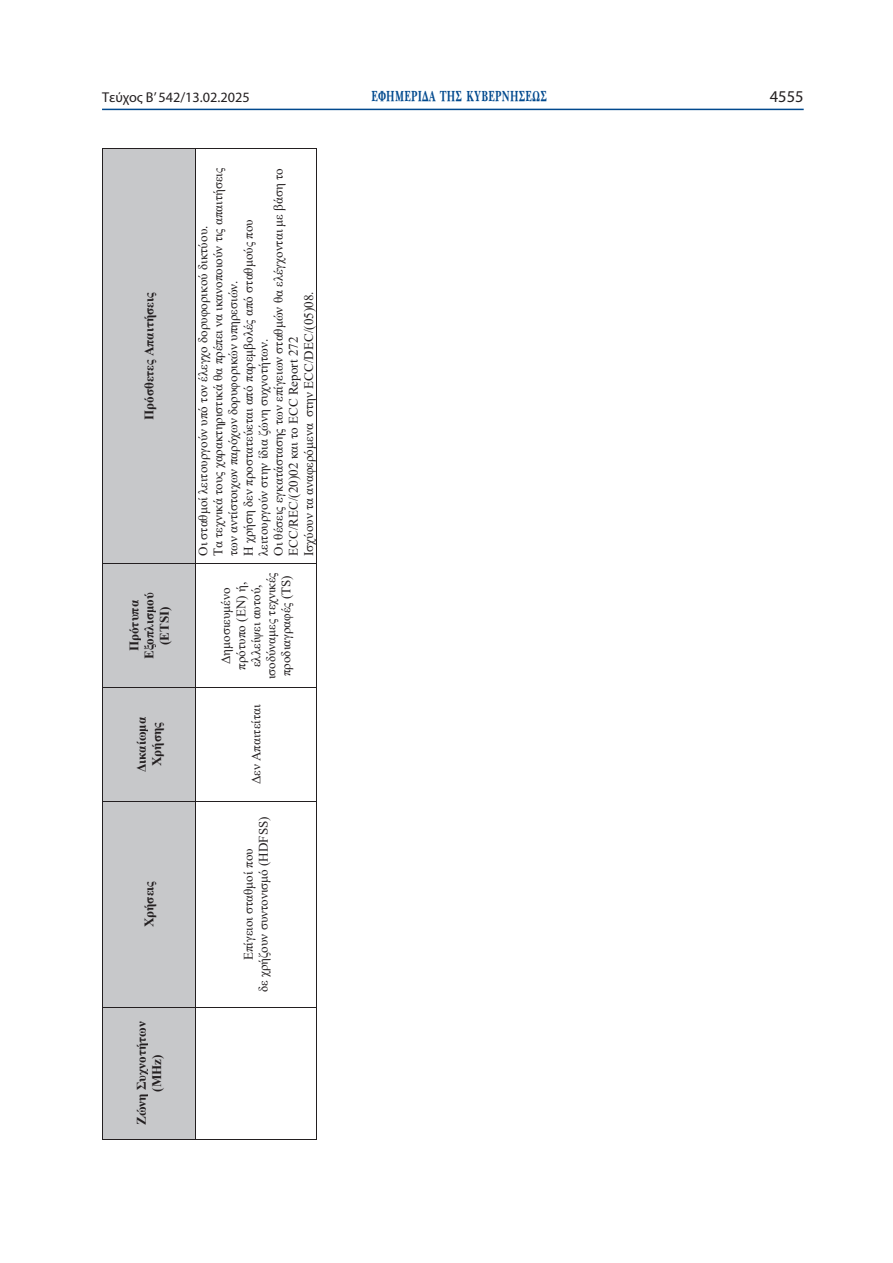
<style>
.page{position:relative;width:893px;height:1263px;background:#fff}
.page>*{position:absolute;margin:0;border:0;box-sizing:border-box;transform-origin:0 0}
.t1{font:16.5px "Myriad Pro";color:#231f20}
.t2{font:15px "UB Baskerville Bold";letter-spacing:.025em;color:#01498e;scale:.65 1}
.t3{font:14.25px "Myriad Pro";color:#231f20}
.t4{font:13.05px/15px "Times New Roman";color:#231f20;text-align:center}
.t5{font:700 13.05px/15.1px "Times New Roman";color:#231f20;text-align:center}
</style>
<div class="page">
<hr style="left:102px;top:109px;width:702px;height:1px;background:#01498e">
<div style="left:103px;top:1008px;width:92px;height:131px;background:#c7c8ca"></div>
<div style="left:103px;top:801px;width:92px;height:206px;background:#c7c8ca"></div>
<div style="left:103px;top:688px;width:92px;height:113px;background:#c7c8ca"></div>
<div style="left:103px;top:564px;width:92px;height:123px;background:#c7c8ca"></div>
<div style="left:103px;top:149px;width:92px;height:414px;background:#c7c8ca"></div>
<hr style="left:102px;top:1008px;width:1px;height:131px;background:#231f20">
<hr style="left:102px;top:801px;width:1px;height:206px;background:#231f20">
<hr style="left:102px;top:688px;width:1px;height:113px;background:#231f20">
<hr style="left:102px;top:564px;width:1px;height:123px;background:#231f20">
<hr style="left:102px;top:149px;width:1px;height:414px;background:#231f20">
<hr style="left:103px;top:1139px;width:92px;height:1px;background:#231f20">
<hr style="left:103px;top:1007px;width:92px;height:1px;background:#231f20">
<hr style="left:103px;top:801px;width:92px;height:1px;background:#231f20">
<hr style="left:103px;top:687px;width:92px;height:1px;background:#231f20">
<hr style="left:103px;top:563px;width:92px;height:1px;background:#231f20">
<hr style="left:103px;top:148px;width:92px;height:1px;background:#231f20">
<hr style="left:195px;top:1008px;width:1px;height:131px;background:#231f20">
<hr style="left:195px;top:801px;width:1px;height:206px;background:#231f20">
<hr style="left:195px;top:688px;width:1px;height:113px;background:#231f20">
<hr style="left:195px;top:564px;width:1px;height:123px;background:#231f20">
<hr style="left:195px;top:149px;width:1px;height:414px;background:#231f20">
<hr style="left:195px;top:1139px;width:121px;height:1px;background:#231f20">
<hr style="left:316px;top:1008px;width:1px;height:131px;background:#231f20">
<hr style="left:195px;top:1007px;width:121px;height:1px;background:#231f20">
<hr style="left:316px;top:801px;width:1px;height:206px;background:#231f20">
<hr style="left:195px;top:801px;width:121px;height:1px;background:#231f20">
<hr style="left:316px;top:688px;width:1px;height:113px;background:#231f20">
<hr style="left:195px;top:687px;width:121px;height:1px;background:#231f20">
<hr style="left:316px;top:564px;width:1px;height:123px;background:#231f20">
<hr style="left:195px;top:563px;width:121px;height:1px;background:#231f20">
<hr style="left:316px;top:149px;width:1px;height:414px;background:#231f20">
<hr style="left:195px;top:148px;width:121px;height:1px;background:#231f20">
<p class="t3" style="left:102px;top:89px;width:149px">Τεύχος B’ 542/13.02.2025</p>
<p class="t2" style="left:371px;top:88px;width:272px">ΕΦΗΜΕΡΙΔΑ TΗΣ ΚΥΒΕΡΝΗΣΕΩΣ</p>
<p class="t1" style="left:770px;top:86px;width:35px">4555</p>
<p class="t5" style="left:141px;top:420px;width:129px;rotate:-90deg">Πρόσθετες Απαιτήσεις</p>
<p class="t5" style="left:126px;top:659px;width:68px;rotate:-90deg">Πρότυπα<br>Εξοπλισμού (ETSI)</p>
<p class="t5" style="left:134px;top:772px;width:57px;rotate:-90deg">Δικαίωμα<br>Χρήσης</p>
<p class="t5" style="left:141px;top:927px;width:48px;rotate:-90deg">Χρήσεις</p>
<p class="t5" style="left:134px;top:1125px;width:105px;rotate:-90deg">Ζώνη Συχνοτήτων (MHz)</p>
<p class="t4" style="left:195px;top:556px;width:389px;text-align:left;rotate:-90deg">Οι σταθμοί λειτουργούν υπό τον έλεγχο δορυφορικού δικτύου.<br>Τα τεχνικά τους χαρακτηριστικά θα πρέπει να ικανοποιούν τις απαιτήσεις των αντίστοιχων παρόχων δορυφορικών υπηρεσιών.<br>Η χρήση δεν προστατεύεται από παρεμβολές από σταθμούς που λειτουργούν στην ίδια ζώνη συχνοτήτων.<br>Οι θέσεις εγκατάστασης των επίγειων σταθμών θα ελέγχονται με βάση το ECC/REC/(20)02 και το ECC Report 272<br>Ισχύουν τα αναφερόμενα στην ECC/DEC/(05)08.</p>
<p class="t4" style="left:218px;top:679px;width:108px;rotate:-90deg">Δημοσιευμένο πρότυπο (EN) ή, ελλείψει αυτού, ισοδύναμες τεχνικές προδιαγραφές (TS)</p>
<p class="t4" style="left:248px;top:784px;width:81px;rotate:-90deg">Δεν Απαιτείται</p>
<p class="t4" style="left:241px;top:992px;width:177px;rotate:-90deg">Επίγειοι σταθμοί που<br>δε χρήζουν συντονισμό (HDFSS)</p>
</div>
